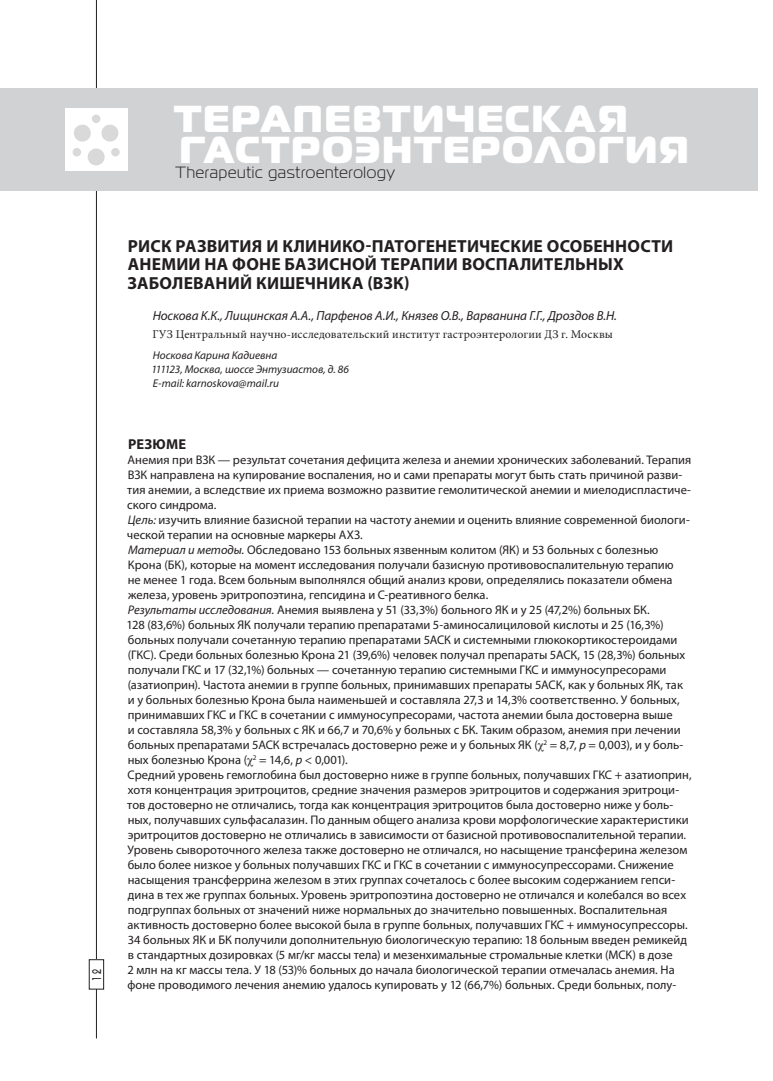
<style>
.page{position:relative;width:773px;height:1081px;background:#fff}
.page>*{position:absolute;margin:0;border:0;box-sizing:border-box;transform-origin:0 0}
.t1{font:37.5px/31.2px "Magistral Black C";letter-spacing:.045em;color:#fff}
.t2{font:700 17.5px/18.1px "Myriad Pro";letter-spacing:.01em;color:#231f20}
.t3{font:16.25px "Magistral C";letter-spacing:.05em;color:#231f20}
.t4{font:700 14.38px "Myriad Pro";letter-spacing:.015em;color:#231f20}
.t5{font:italic 13.12px "Myriad Pro";letter-spacing:-.01em;color:#231f20}
.t6{font:12.5px/15px "Myriad Pro";color:#231f20}
.t7{font:500 12.5px "Bauhaus C";color:#231f20;scale:.72 1}
.t8{font:11.88px "Minion Pro";letter-spacing:.02em;color:#231f20}
.t9{font:italic 11.25px/13.8px "Myriad Pro";color:#231f20}
.s1{font-style:italic}
</style>
<div class="page">
<hr style="left:96px;top:0;width:1px;height:1038px;background:#231f20">
<div style="left:0;top:89px;width:757px;height:102px;background:#d1d2d4"></div>
<div style="left:89px;top:959px;width:15px;height:30px;background:#fff"></div>
<div style="left:89px;top:959px;width:15px;height:30px;border:1px solid #231f20"></div>
<div style="left:65px;top:108px;width:63px;height:63px;background:#fff"></div>
<div style="left:88px;top:148px;width:17px;height:17px;background:#d9d9d9;border-radius:50%"></div>
<div style="left:92px;top:115px;width:8px;height:8px;background:#d9d9d9;border-radius:50%"></div>
<svg style="left:72px;top:124px;width:19px;height:33px"></svg>
<svg style="left:100px;top:124px;width:20px;height:33px"></svg>
<p class="t7" style="left:92px;top:981px;width:18px;rotate:-90deg">12</p>
<h1 class="t1" style="left:175px;top:101px;width:515px">ТЕРАПЕВТИЧЕСКАЯ<br>ГАСТРОЭНТЕРОЛОГИЯ</h1>
<h3 class="t3" style="left:176px;top:167px;width:221px">Therapeutic gastroenterology</h3>
<h2 class="t2" style="left:127px;top:237px;width:547px">РИСК РАЗВИТИЯ И КЛИНИКО-ПАТОГЕНЕТИЧЕСКИЕ ОСОБЕННОСТИ<br>АНЕМИИ НА ФОНЕ БАЗИСНОЙ ТЕРАПИИ ВОСПАЛИТЕЛЬНЫХ<br>ЗАБОЛЕВАНИЙ КИШЕЧНИКА (ВЗК)</h2>
<p class="t5" style="left:153px;top:311px;width:465px">Носкова К.К., Лищинская А.А., Парфенов А.И., Князев О.В., Варванина Г.Г., Дроздов В.Н.</p>
<p class="t8" style="left:152px;top:329px;width:462px">ГУЗ Центральный научно-исследовательский институт гастроэнтерологии ДЗ г. Москвы</p>
<p class="t9" style="left:151px;top:349px;width:199px">Носкова Карина Кадиевна<br>111123, Москва, шоссе Энтузиастов, д. 86<br>Е-mail: karnoskova@mail.ru</p>
<p class="t4" style="left:128px;top:436px;width:59px">РЕЗЮМЕ</p>
<p class="t6" style="left:127px;top:453px;width:566px">Анемия при ВЗК — результат сочетания дефицита железа и анемии хронических заболеваний. Терапия ВЗК направлена на купирование воспаления, но и сами препараты могут быть стать причиной разви&shy;тия анемии, а вследствие их приема возможно развитие гемолитической анемии и миелодиспластиче&shy;ского синдрома.<br><span class="s1">Цель:</span> изучить влияние базисной терапии на частоту анемии и оценить влияние современной биологи&shy;ческой терапии на основные маркеры АХЗ.<br><span class="s1">Материал и методы.</span> Обследовано 153 больных язвенным колитом (ЯК) и 53 больных с болезнью Крона (БК), которые на момент исследования получали базисную противовоспалительную терапию<br>не менее 1 года. Всем больным выполнялся общий анализ крови, определялись показатели обмена железа, уровень эритропоэтина, гепсидина и С-реативного белка.<br><span class="s1">Результаты исследования.</span> Анемия выявлена у 51 (33,3%) больного ЯК и у 25 (47,2%) больных БК.<br>128 (83,6%) больных ЯК получали терапию препаратами 5-аминосалициловой кислоты и 25 (16,3%) больных получали сочетанную терапию препаратами 5АСК и системными глюкокортикостероидами (ГКС). Среди больных болезнью Крона 21 (39,6%) человек получал препараты 5АСК, 15 (28,3%) больных получали ГКС и 17 (32,1%) больных — сочетанную терапию системными ГКС и иммуносупресорами (азатиоприн). Частота анемии в группе больных, принимавших препараты 5АСК, как у больных ЯК, так и у больных болезнью Крона была наименьшей и составляла 27,3 и 14,3% соответственно. У больных, принимавших ГКС и ГКС в сочетании с иммуносупресорами, частота анемии была достоверна выше<br>и составляла 58,3% у больных с ЯК и 66,7 и 70,6% у больных с БК. Таким образом, анемия при лечении больных препаратами 5АСК встречалась достоверно реже и у больных ЯК ( <sup>2</sup> = 8,7, <span class="s1">р</span> = 0,003), и у боль&shy;ных болезнью Крона ( <sup>2</sup> = 14,6, <span class="s1">р</span> &lt; 0,001).<br>Средний уровень гемоглобина был достоверно ниже в группе больных, получавших ГКС + азатиоприн, хотя концентрация эритроцитов, средние значения размеров эритроцитов и содержания эритроци&shy;тов достоверно не отличались, тогда как концентрация эритроцитов была достоверно ниже у боль&shy;ных, получавших сульфасалазин. По данным общего анализа крови морфологические характеристики эритроцитов достоверно не отличались в зависимости от базисной противовоспалительной терапии.<br>Уровень сывороточного железа также достоверно не отличался, но насыщение трансферина железом было более низкое у больных получавших ГКС и ГКС в сочетании с иммуносупрессорами. Снижение насыщения трансферрина железом в этих группах сочеталось с более высоким содержанием гепси&shy;дина в тех же группах больных. Уровень эритропоэтина достоверно не отличался и колебался во всех подгруппах больных от значений ниже нормальных до значительно повышенных. Воспалительная активность достоверно более высокой была в группе больных, получавших ГКС + иммуносупрессоры.<br>34 больных ЯК и БК получили дополнительную биологическую терапию: 18 больным введен ремикейд в стандартных дозировках (5 мг/кг массы тела) и мезенхимальные стромальные клетки (МСК) в дозе<br>2 млн на кг массы тела. У 18 (53)% больных до начала биологической терапии отмечалась анемия. На фоне проводимого лечения анемию удалось купировать у 12 (66,7%) больных. Среди больных, полу-</p>
</div>
